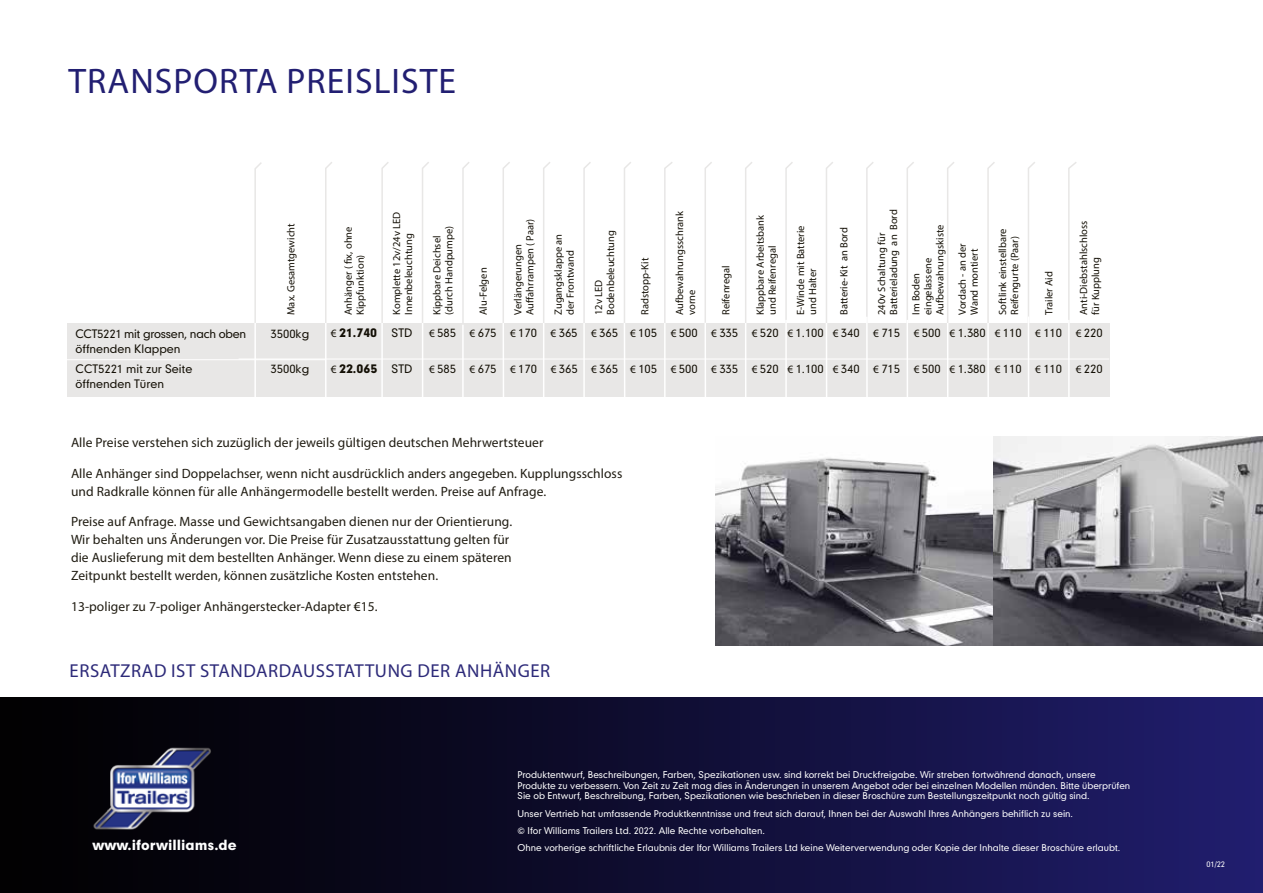
<style>
.page{position:relative;width:1263px;height:893px;background:#fff}
.page>*{position:absolute;margin:0;border:0;box-sizing:border-box;transform-origin:0 0}
.t1{font:35.55px "Myriad Pro";letter-spacing:.03em;color:#221f72}
.t2{font:18.75px "Myriad Pro";letter-spacing:.03em;color:#2d2a79}
.t3{font:13.5px/18px "Myriad Pro";letter-spacing:.005em;color:#201c12}
.t4{font:13.5px "Geometric 706 BT Black B";color:#fff}
.t5{font:11.25px/20.2px "Geometric 706 BT Medium B";color:#141006}
.t6{font:11.25px "Geometric 706 BT Medium B";letter-spacing:-.02em;color:#141006}
.t7{font:11.25px "Geometric 706 BT Black B";color:#141006}
.t8{font:10.5px/12px "Myriad Pro";color:#141006}
.t9{font:9px/10.8px "Geometric 706 BT Medium B";color:#fff}
.t10{font:7.5px "Geometric 706 BT Medium B";color:#fff}
.s1{font-family:"Myriad Pro"}
.s2{color:#141006}
</style>
<div class="page">
<div style="left:0;top:697px;width:1263px;height:196px;background:linear-gradient(to right,#000,#1f1d6a)"></div>
<img style="left:715px;top:437px;width:548px;height:208px">
<img style="left:74px;top:718px;width:162px;height:112px">
<div style="left:67px;top:323px;width:1042px;height:73px;background:#e8e7e6"></div>
<hr style="left:239px;top:359px;width:870px;height:1px;background:#fff">
<svg style="left:381px;top:162px;width:8px;height:161px"></svg>
<svg style="left:325px;top:162px;width:7px;height:181px"></svg>
<hr style="left:381px;top:323px;width:2px;height:77px;background:#fff">
<hr style="left:325px;top:323px;width:1px;height:77px;background:#fff">
<svg style="left:502px;top:162px;width:8px;height:161px"></svg>
<svg style="left:462px;top:162px;width:8px;height:161px"></svg>
<svg style="left:422px;top:162px;width:7px;height:161px"></svg>
<hr style="left:422px;top:323px;width:1px;height:77px;background:#fff">
<hr style="left:462px;top:325px;width:2px;height:75px;background:#fff">
<hr style="left:502px;top:323px;width:2px;height:76px;background:#fff">
<svg style="left:543px;top:162px;width:7px;height:161px"></svg>
<hr style="left:543px;top:323px;width:1px;height:77px;background:#fff">
<svg style="left:583px;top:162px;width:8px;height:161px"></svg>
<hr style="left:583px;top:323px;width:2px;height:77px;background:#fff">
<svg style="left:624px;top:162px;width:7px;height:161px"></svg>
<hr style="left:624px;top:323px;width:1px;height:77px;background:#fff">
<svg style="left:664px;top:162px;width:9px;height:161px"></svg>
<hr style="left:664px;top:323px;width:2px;height:77px;background:#fff">
<svg style="left:704px;top:162px;width:8px;height:161px"></svg>
<hr style="left:704px;top:323px;width:2px;height:78px;background:#fff">
<svg style="left:745px;top:162px;width:7px;height:161px"></svg>
<hr style="left:745px;top:323px;width:1px;height:79px;background:#fff">
<svg style="left:785px;top:162px;width:8px;height:158px"></svg>
<hr style="left:785px;top:320px;width:2px;height:80px;background:#fff">
<svg style="left:826px;top:162px;width:7px;height:161px"></svg>
<hr style="left:826px;top:323px;width:1px;height:77px;background:#fff">
<svg style="left:866px;top:162px;width:8px;height:155px"></svg>
<hr style="left:866px;top:317px;width:2px;height:83px;background:#fff">
<svg style="left:906px;top:162px;width:8px;height:158px"></svg>
<hr style="left:906px;top:320px;width:2px;height:80px;background:#fff">
<svg style="left:947px;top:162px;width:7px;height:181px"></svg>
<hr style="left:947px;top:323px;width:1px;height:77px;background:#fff">
<svg style="left:987px;top:162px;width:8px;height:161px"></svg>
<hr style="left:987px;top:323px;width:2px;height:77px;background:#fff">
<svg style="left:1028px;top:162px;width:7px;height:154px"></svg>
<hr style="left:1028px;top:316px;width:1px;height:84px;background:#fff">
<svg style="left:1068px;top:162px;width:9px;height:158px"></svg>
<hr style="left:1068px;top:320px;width:2px;height:80px;background:#fff">
<hr style="left:66px;top:359px;width:260px;height:1px;background:#fff">
<svg style="left:254px;top:162px;width:8px;height:161px"></svg>
<hr style="left:254px;top:323px;width:2px;height:77px;background:#fff">
<h1 class="t1" style="left:68px;top:59px;width:389px">TRANSPORTA PREISLISTE</h1>
<p class="t8" style="left:285px;top:315px;width:93px;rotate:-90deg">Max. Gesamtgewicht</p>
<p class="t8" style="left:342px;top:315px;width:90px;rotate:-90deg">Anhänger ( fix, ohne<br>Kippfunktion)</p>
<p class="t8" style="left:391px;top:315px;width:104px;rotate:-90deg">Komplette 12v/24v LED<br>Innenbeleuchtung</p>
<p class="t8" style="left:431px;top:315px;width:91px;rotate:-90deg">Kippbare Deichsel (durch Handpumpe)</p>
<p class="t8" style="left:477px;top:315px;width:49px;rotate:-90deg">Alu-Felgen</p>
<p class="t8" style="left:512px;top:315px;width:98px;rotate:-90deg">Verlängerungen<br>Auffahrrampen ( Paar)</p>
<p class="t8" style="left:552px;top:315px;width:83px;rotate:-90deg">Zugangsklappe an der Frontwand</p>
<p class="t8" style="left:592px;top:315px;width:86px;rotate:-90deg">12v LED<br>Bodenbeleuchtung</p>
<p class="t8" style="left:639px;top:315px;width:59px;rotate:-90deg">Radstopp-Kit</p>
<p class="t8" style="left:673px;top:315px;width:106px;rotate:-90deg">Aufbewahrungsschrank vorne</p>
<p class="t8" style="left:720px;top:315px;width:51px;rotate:-90deg">Reifenregal</p>
<p class="t8" style="left:754px;top:315px;width:102px;rotate:-90deg">Klappbare Arbeitsbank und Reifenregal</p>
<p class="t8" style="left:794px;top:315px;width:91px;rotate:-90deg">E-Winde mit Batterie und Halter</p>
<p class="t8" style="left:838px;top:315px;width:89px;rotate:-90deg">Batterie-Kit an Bord</p>
<p class="t8" style="left:875px;top:315px;width:107px;rotate:-90deg">240v Schaltung für<br>Batterieladung an Bord</p>
<p class="t8" style="left:910px;top:315px;width:92px;rotate:-90deg">Im Boden eingelassene<br>Aufbewahrungskiste</p>
<p class="t8" style="left:956px;top:315px;width:73px;rotate:-90deg">Vordach - an der<br>Wand montiert</p>
<p class="t8" style="left:996px;top:315px;width:88px;rotate:-90deg">Softlink einstellbare<br>Reifengurte (Paar)</p>
<p class="t8" style="left:1043px;top:315px;width:45px;rotate:-90deg">Trailer Aid</p>
<p class="t8" style="left:1077px;top:315px;width:96px;rotate:-90deg">Anti-Diebstahlschloss für Kupplung</p>
<p class="t6" style="left:75px;top:326px;width:172px">CCT5221 mit grossen, nach oben</p>
<p class="t5" style="left:271px;top:323px;width:40px">3500kg</p>
<p class="t5" style="left:76px;top:338px;width:118px">öffnenden Klappen<br>CCT5221 mit zur Seite</p>
<p class="t5" style="left:271px;top:359px;width:40px">3500kg</p>
<p class="t5" style="left:76px;top:374px;width:90px">öffnenden Türen</p>
<p class="t7" style="left:331px;top:325px;width:48px"><span class="s1">€</span> 21.740</p>
<p class="t5" style="left:392px;top:323px;width:22px">STD</p>
<p class="t5" style="left:429px;top:323px;width:675px"><span class="s1">€</span> 585 <span class="s1">€</span> 675 <span class="s1">€</span> 170 <span class="s1">€</span> 365 <span class="s1">€</span> 365 <span class="s1">€</span> 105 <span class="s1">€</span> 500 <span class="s1">€</span> 335 <span class="s1">€</span> 520 <span class="s1">€</span> 1.100 <span class="s1">€</span> 340 <span class="s1">€</span> 715 <span class="s1">€</span> 500 <span class="s1">€</span> 1.380 <span class="s1">€</span> 110 <span class="s1">€</span> 110 <span class="s1">€</span> 220</p>
<p class="t7" style="left:331px;top:361px;width:48px"><span class="s1">€</span> 22.065</p>
<p class="t5" style="left:392px;top:358px;width:22px">STD</p>
<p class="t5" style="left:429px;top:358px;width:675px"><span class="s1">€</span> 585 <span class="s1">€</span> 675 <span class="s1">€</span> 170 <span class="s1">€</span> 365 <span class="s1">€</span> 365 <span class="s1">€</span> 105 <span class="s1">€</span> 500 <span class="s1">€</span> 335 <span class="s1">€</span> 520 <span class="s1">€</span> 1.100 <span class="s1">€</span> 340 <span class="s1">€</span> 715 <span class="s1">€</span> 500 <span class="s1">€</span> 1.380 <span class="s1">€</span> 110 <span class="s1">€</span> 110 <span class="s1">€</span> 220</p>
<h3 class="t3" style="left:71px;top:433px;width:474px">Alle Preise verstehen sich zuzüglich der jeweils gültigen deutschen Mehrwertsteuer</h3>
<h3 class="t3" style="left:71px;top:464px;width:553px">Alle Anhänger sind Doppelachser, wenn nicht ausdrücklich anders angegeben. Kupplungsschloss und Radkralle können für alle Anhängermodelle bestellt werden. Preise auf Anfrage.</h3>
<p class="t3" style="left:71px;top:513px;width:443px">Preise auf Anfrage. Masse und Gewichtsangaben dienen nur der Orientierung.<br>Wir behalten uns Änderungen vor. Die Preise für Zusatzausstattung gelten für die Auslieferung mit dem bestellten Anhänger. Wenn diese zu einem späteren Zeitpunkt bestellt werden, können zusätzliche Kosten entstehen.</p>
<h3 class="t3" style="left:71px;top:597px;width:308px">13-poliger zu 7-poliger Anhängerstecker-Adapter <span class="s2">€</span>15.</h3>
<h2 class="t2" style="left:70px;top:659px;width:482px">ERSATZRAD IST STANDARDAUSSTATTUNG DER ANHÄNGER</h2>
<h3 class="t4" style="left:92px;top:836px;width:146px">www.iforwilliams.de</h3>
<p class="t9" style="left:517px;top:769px;width:614px">Produktentwurf, Beschreibungen, Farben, Spezikationen usw. sind korrekt bei Druckfreigabe. Wir streben fortwährend danach, unsere<br>Produkte zu verbessern. Von Zeit zu Zeit mag dies in Änderungen in unserem Angebot oder bei einzelnen Modellen münden. Bitte überprüfen<br>Sie ob Entwurf, Beschreibung, Farben, Spezikationen wie beschrieben in dieser Broschüre zum Bestellungszeitpunkt noch gültig sind.</p>
<p class="t9" style="left:517px;top:804px;width:604px;line-height:17.2px">Unser Vertrieb hat umfassende Produktkenntnisse und freut sich darauf, Ihnen bei der Auswahl Ihres Anhängers behiflich zu sein.<br>© Ifor Williams Trailers Ltd. 2022. Alle Rechte vorbehalten.<br>Ohne vorherige schriftliche Erlaubnis der Ifor Williams Trailers Ltd keine Weiterverwendung oder Kopie der Inhalte dieser Broschüre erlaubt.</p>
<p class="t10" style="left:1206px;top:859px;width:20px">01/22</p>
</div>
